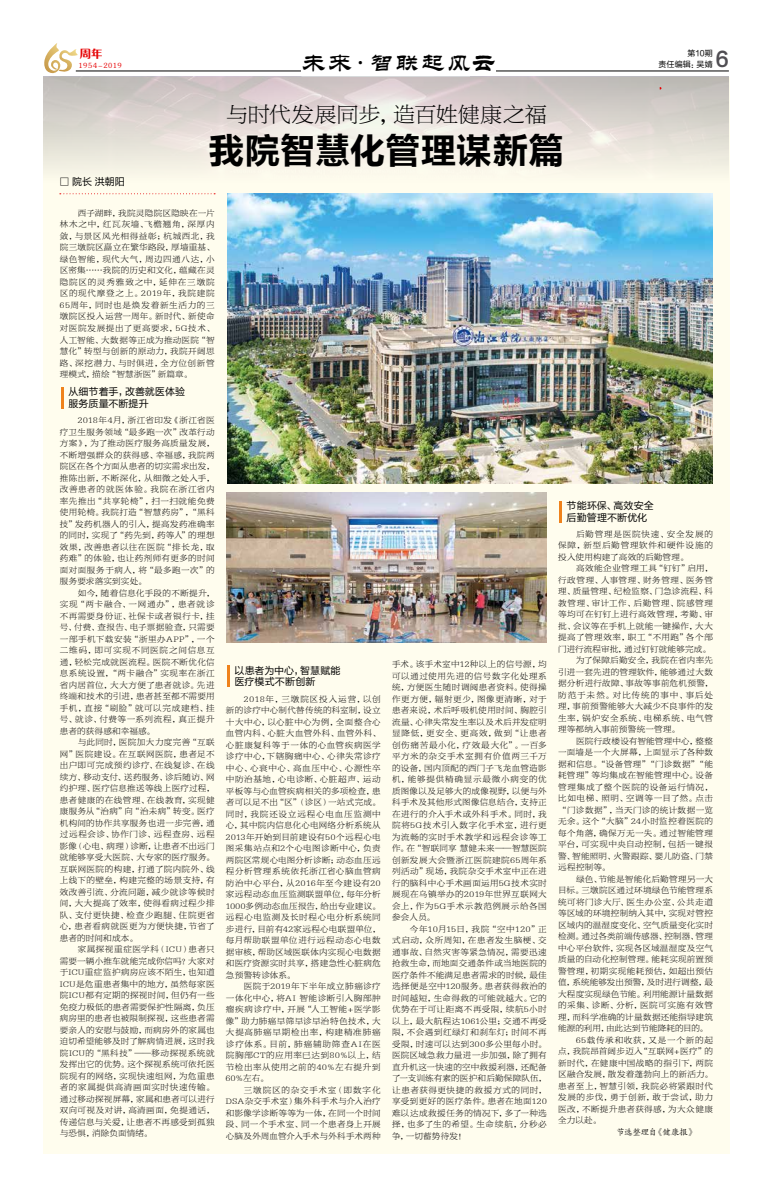
<style>
.page{position:relative;width:772px;height:1197px;background:#fff}
.page>*{position:absolute;margin:0;border:0;box-sizing:border-box;transform-origin:0 0}
.t1{font:36px "FZLTCHK ZJRB GBK1 0";letter-spacing:-.015em;color:#000}
.t2{font:24px "FZL2 K GBK1 0";letter-spacing:.08em;color:#000}
.t3{font:22px "FZBYSK ZJRB GBK1 0";color:#000}
.t4{font:20px "FZLTCHK ZJRB GBK1 0";color:#504e53}
.t5{font:12px "FZCHYK GBK1 0";color:#e60003}
.t6{font:10px/11.5px "FZLTHK ZJRB GBK1 0";letter-spacing:.005em;color:#000}
.t7{font:8.5px/11.5px "FZBYSK ZJRB GBK1 0";letter-spacing:.05em;color:#000;text-align:justify}
.t8{font:8.5px "FZBYSK ZJRB GBK1 0";letter-spacing:.03em;color:#000}
.t9{font:8.5px "FZBYSK ZJRB GBK1 0";letter-spacing:.085em;color:#000}
.t10{font:8.5px "FZBYSK ZJRB GBK1 0";letter-spacing:.02em;color:#000}
.t11{font:8.5px "FZBYSK ZJRB GBK1 0";letter-spacing:.07em;color:#000}
.t12{font:8.5px "FZBYSK ZJRB GBK1 0";letter-spacing:.08em;color:#000}
.t13{font:8.5px "FZBYSK ZJRB GBK1 0";letter-spacing:.015em;color:#000}
.t14{font:8.5px "FZBYSK ZJRB GBK1 0";letter-spacing:.005em;color:#000}
.t15{font:8.5px "FZBYSK ZJRB GBK1 0";letter-spacing:.075em;color:#000}
.t16{font:8.5px "FZBYSK ZJRB GBK1 0";letter-spacing:.12em;color:#000}
.t17{font:8.5px "FZBYSK ZJRB GBK1 0";letter-spacing:.09em;color:#000}
.t18{font:8.5px "FZKTK GBK1 0";letter-spacing:-.025em;color:#000}
.t19{font:8px/11px "FZLTHK ZJRB GBK1 0";letter-spacing:.02em;color:#000;text-align:right}
.t20{font:7px "FZXKK GBK1 0";letter-spacing:.085em;color:#e60003}
</style>
<div class="page">
<div style="left:43px;top:77px;width:686px;height:1077px;background:#fffdee"></div>
<hr style="left:301px;top:74px;width:169px;height:3px;background:#d8dbdc">
<hr style="left:76px;top:71px;width:653px;height:1px;background:#000">
<div style="left:301px;top:51px;width:194px;height:24px;background:#fff"></div>
<svg style="left:44px;top:43px;width:34px;height:30px"></svg>
<img style="left:228px;top:194px;width:485px;height:290px">
<img style="left:227px;top:492px;width:319px;height:150px">
<svg style="left:60px;top:193px;width:155px;height:1px"></svg>
<hr style="left:61px;top:387px;width:3px;height:21px;background:#ef821c">
<hr style="left:227px;top:665px;width:3px;height:22px;background:#ef821c">
<hr style="left:558px;top:501px;width:3px;height:21px;background:#ef821c">
<h3 class="t5" style="left:79px;top:47px;width:25px">周年</h3>
<p class="t20" style="left:79px;top:62px;width:45px">1954-2019</p>
<h2 class="t2" style="left:301px;top:50px;width:195px">未来·智联起风云</h2>
<h3 class="t4" style="left:716px;top:48px;width:15px">6</h3>
<h3 class="t3" style="left:226px;top:103px;width:323px">与时代发展同步，造百姓健康之福</h3>
<h1 class="t1" style="left:208px;top:131px;width:357px">我院智慧化管理谋新篇</h1>
<p class="t19" style="left:658px;top:48px;width:56px">第10期<br>责任编辑：吴婧</p>
<p class="t6" style="left:59px;top:176px;width:67px">□ 院长 洪朝阳</p>
<p class="t7" style="left:60px;top:207px;width:156px;text-indent:18px">西子湖畔，我院灵隐院区隐映在一片林木之中，红瓦灰墙、飞檐翘角，深厚内敛，与景区风光相得益彰；杭城西北，我院三墩院区矗立在繁华路段，厚墙重基、绿色智能，现代大气，周边四通八达，小区密集……我院的历史和文化，蕴藏在灵隐院区的灵秀雅致之中，延伸在三墩院区的现代摩登之上。2019年，我院建院65周年，同时也是焕发着新生活力的三墩院区投入运营一周年。新时代、新使命对医院发展提出了更高要求，5G技术、人工智能、大数据等正成为推动医院“智慧化”转型与创新的原动力，我院开阔思路、深挖潜力、与时俱进，全方位创新管理模式，描绘“智慧浙医”新篇章。</p>
<p class="t6" style="left:68px;top:386px;width:118px">从细节着手，改善就医体验服务质量不断提升</p>
<p class="t7" style="left:60px;top:414px;width:156px;text-indent:18px">2018年4月，浙江省印发《浙江省医疗卫生服务领域“最多跑一次”改革行动方案》，为了推动医疗服务高质量发展，不断增强群众的获得感、幸福感，我院两院区在各个方面从患者的切实需求出发，推陈出新，不断深化，从细微之处入手，改善患者的就医体验。我院在浙江省内率先推出“共享轮椅”，扫一扫就能免费使用轮椅。我院打造“智慧药房”，“黑科技”发药机器人的引入，提高发药准确率的同时，实现了“药先到，药等人”的理想效果，改善患者以往在医院“排长龙，取药难”的体验，也让药剂师有更多的时间面对面服务于病人，将“最多跑一次”的服务要求落实到实处。</p>
<p class="t7" style="left:60px;top:587px;width:156px;text-indent:18px">如今，随着信息化手段的不断提升，实现“两卡融合、一网通办”，患者就诊不再需要身份证、社保卡或者银行卡，挂号、付费、查报告、电子票据验查，只需要一部手机下载安装“浙里办APP”，一个二维码，即可实现不同医院之间信息互通，轻松完成就医流程。医院不断优化信息系统设置，“两卡融合”实现率在浙江省内居首位，大大方便了患者就诊。先进终端和技术的引进，患者甚至都不需要用手机，直接“刷脸”就可以完成建档、挂号、就诊、付费等一系列流程，真正提升患者的获得感和幸福感。</p>
<p class="t7" style="left:60px;top:736px;width:156px;text-indent:18px">与此同时，医院加大力度完善“互联网”医院建设。在互联网医院，患者足不出户即可完成预约诊疗、在线复诊、在线续方、移动支付、送药服务、诊后随访、网约护理、医疗信息推送等线上医疗过程，患者健康的在线管理、在线教育，实现健康服务从“治病”向“治未病”转变。医疗机构间的协作共享服务也进一步完善，通过远程会诊、协作门诊、远程查房、远程影像（心电、病理）诊断，让患者不出远门就能够享受大医院、大专家的医疗服务。互联网医院的构建，打通了院内院外、线上线下的壁垒，构建完整的场景支持，有效改善引流、分流问题，减少就诊等候时间，大大提高了效率，使得看病过程少排队、支付更快捷、检查少跑腿、住院更省心，患者看病就医更为方便快捷，节省了患者的时间和成本。</p>
<p class="t7" style="left:60px;top:943px;width:156px;text-indent:18px">家属探视重症医学科（ICU）患者只需要一辆小推车就能完成你信吗？大家对于ICU重症监护病房应该不陌生，也知道ICU是危重患者集中的地方，虽然每家医院ICU都有定期的探视时间，但仍有一些免疫力极低的患者需要保护性隔离，负压病房里的患者也被限制探视，这些患者需要亲人的安慰与鼓励，而病房外的家属也迫切希望能够及时了解病情进展，这时我院ICU的“黑科技”——移动探视系统就发挥出它的优势。这个探视系统可依托医院现有的网络，实现快速组网，为危重患者的家属提供高清画面实时快速传输。通过移动探视屏幕，家属和患者可以进行双向可视及对讲，高清画面，免提通话，传递信息与关爱，让患者不再感受到孤独与恐惧，消除负面情绪。</p>
<p class="t6" style="left:234px;top:665px;width:108px">以患者为中心，智慧赋能医疗模式不断创新</p>
<p class="t7" style="left:226px;top:693px;width:156px;text-indent:18px">2018年，三墩院区投入运营，以创新的诊疗中心制代替传统的科室制，设立十大中心，以心脏中心为例，全面整合心血管内科、心脏大血管外科、血管外科、心脏康复科等于一体的心血管疾病医学诊疗中心，下辖胸痛中心、心律失常诊疗中心、心衰中心、高血压中心、心源性卒中防治基地，心电诊断、心脏超声、运动平板等与心血管疾病相关的多项检查，患者可以足不出“区”（诊区）一站式完成。同时，我院还设立远程心电血压监测中心，其中院内信息化心电网络分析系统从2013年开始到目前建设有50个远程心电图采集站点和2个心电图诊断中心，负责两院区常规心电图分析诊断；动态血压远程分析管理系统依托浙江省心脑血管病防治中心平台，从2016年至今建设有20家远程动态血压监测联盟单位，每年分析1000多例动态血压报告，给出专业建议。远程心电监测及长时程心电分析系统同步进行，目前有42家远程心电联盟单位，每月帮助联盟单位进行远程动态心电数据审核，帮助区域医联体内实现心电数据和医疗资源实时共享，搭建急性心脏病危急预警转诊体系。</p>
<p class="t7" style="left:226px;top:980px;width:156px;text-indent:18px">医院于2019年下半年成立肺癌诊疗一体化中心，将AI 智能诊断引入胸部肿瘤疾病诊疗中，开展“人工智能+医学影像”助力肺癌早筛早诊早治特色技术，大大提高肺癌早期检出率，构建精准肺癌诊疗体系。目前，肺癌辅助筛查AI在医院胸部CT的应用率已达到80%以上，结节检出率从使用之前的40%左右提升到60%左右。</p>
<p class="t7" style="left:226px;top:1084px;width:156px;text-indent:18px">三墩院区的杂交手术室（即数字化DSA杂交手术室）集外科手术与介入治疗和影像学诊断等等为一体，在同一个时间段、同一个手术室、同一个患者身上开展心脑及外周血管介入手术与外科手术两种</p>
<p class="t7" style="left:392px;top:659px;width:156px">手术。该手术室中12种以上的信号源，均可以通过使用先进的信号数字化处理系统，方便医生随时调阅患者资料。使得操作更方便，辐射更少，图像更清晰，对于患者来说，术后呼吸机使用时间、胸腔引流量、心律失常发生率以及术后并发症明显降低，更安全、更高效，做到“让患者创伤痛苦最小化，疗效最大化”。一百多平方米的杂交手术室拥有价值两三千万的设备，国内顶配的西门子飞龙血管造影机，能够提供精确显示最微小病变的优质图像以及足够大的成像视野，以便与外科手术及其他形式图像信息结合，支持正在进行的介入手术或外科手术。同时，我院将5G技术引入数字化手术室，进行更为流畅的实时手术教学和远程会诊等工作。在“智联同享 慧健未来——智慧医院创新发展大会暨浙江医院建院65周年系列活动”现场，我院杂交手术室中正在进行的脑科中心手术画面运用5G技术实时展现在乌镇举办的2019年世界互联网大会上，作为5G手术示教范例展示给各国参会人员。</p>
<p class="t7" style="left:392px;top:923px;width:156px;text-indent:18px">今年10月15日，我院“空中120”正式启动，众所周知，在患者发生脑梗、交通事故、自然灾害等紧急情况，需要迅速抢救生命，而地面交通条件或当地医院的医疗条件不能满足患者需求的时候，最佳选择便是空中120服务。患者获得救治的时间越短，生命得救的可能就越大。它的优势在于可让距离不再受限，续航5小时以上，最大航程达1061公里；交通不再受限，不会遇到红绿灯和刹车灯；时间不再受限，时速可以达到300多公里每小时。医院区域急救力量进一步加强，除了拥有直升机这一快速的空中救援利器，还配备了一支训练有素的医护和后勤保障队伍，让患者获得更快捷的救援方式的同时，享受到更好的医疗条件。患者在地面120难以达成救援任务的情况下，多了一种选择，也多了生的希望。生命续航，分秒必争，一切蓄势待发！</p>
<p class="t6" style="left:566px;top:500px;width:89px">节能环保、高效安全后勤管理不断优化</p>
<p class="t7" style="left:558px;top:528px;width:156px;text-indent:18px">后勤管理是医院快速、安全发展的保障，新型后勤管理软件和硬件设施的投入使用构建了高效的后勤管理。</p>
<p class="t7" style="left:576px;top:563px;width:138px">高效能企业管理工具“钉钉”启用，</p>
<p class="t12" style="left:558px;top:575px;width:156px">行政管理、人事管理、财务管理、医务管</p>
<p class="t7" style="left:558px;top:586px;width:156px">理、质量管理、纪检监察、门急诊流程、科</p>
<p class="t9" style="left:558px;top:598px;width:156px">教管理、审计工作、后勤管理、院感管理</p>
<p class="t7" style="left:558px;top:609px;width:156px">等均可在钉钉上进行高效管理，考勤、审</p>
<p class="t7" style="left:558px;top:620px;width:156px">批、会议等在手机上就能一键操作，大大</p>
<p class="t11" style="left:558px;top:633px;width:156px">提高了管理效率，职工“不用跑”各个部</p>
<p class="t13" style="left:558px;top:644px;width:154px">门进行流程审批，通过钉钉就能够完成。</p>
<p class="t7" style="left:576px;top:655px;width:138px">为了保障后勤安全，我院在省内率先</p>
<p class="t7" style="left:558px;top:666px;width:156px">引进一套先进的管理软件，能够通过大数</p>
<p class="t7" style="left:558px;top:678px;width:156px">据分析进行故障、事故等事前危机预警，</p>
<p class="t16" style="left:558px;top:690px;width:156px">防范于未然。对比传统的事中、事后处</p>
<p class="t7" style="left:558px;top:701px;width:156px">理，事前预警能够大大减少不良事件的发</p>
<p class="t9" style="left:558px;top:713px;width:156px">生率，锅炉安全系统、电梯系统、电气管</p>
<p class="t7" style="left:558px;top:724px;width:123px">理等都纳入事前预警统一管理。</p>
<p class="t7" style="left:576px;top:735px;width:138px">医院行政楼设有智能管理中心，整整</p>
<p class="t7" style="left:558px;top:747px;width:156px">一面墙是一个大屏幕，上面显示了各种数</p>
<p class="t7" style="left:558px;top:758px;width:156px">据和信息。“设备管理”“门诊数据”“能</p>
<p class="t7" style="left:558px;top:770px;width:156px">耗管理”等均集成在智能管理中心。设备</p>
<p class="t12" style="left:558px;top:782px;width:156px">管理集成了整个医院的设备运行情况，</p>
<p class="t11" style="left:558px;top:794px;width:156px">比如电梯、照明、空调等一目了然。点击</p>
<p class="t7" style="left:558px;top:804px;width:156px">“门诊数据”，当天门诊的统计数据一览</p>
<p class="t7" style="left:558px;top:816px;width:156px">无余。这个“大脑”24小时监控着医院的</p>
<p class="t7" style="left:558px;top:827px;width:156px">每个角落，确保万无一失。通过智能管理</p>
<p class="t7" style="left:558px;top:839px;width:156px">平台，可实现中央自动控制，包括一键报</p>
<p class="t7" style="left:558px;top:850px;width:156px">警、智能照明、火警跟踪、婴儿防盗、门禁</p>
<p class="t7" style="left:558px;top:862px;width:54px">远程控制等。</p>
<p class="t7" style="left:576px;top:873px;width:138px">绿色、节能是智能化后勤管理另一大</p>
<p class="t8" style="left:558px;top:886px;width:156px">目标。三墩院区通过环境绿色节能管理系</p>
<p class="t7" style="left:558px;top:896px;width:156px">统可将门诊大厅、医生办公室、公共走道</p>
<p class="t7" style="left:558px;top:908px;width:156px">等区域的环境控制纳入其中，实现对管控</p>
<p class="t8" style="left:558px;top:920px;width:156px">区域内的温湿度变化、空气质量变化实时</p>
<p class="t10" style="left:558px;top:932px;width:156px">检测。通过各类前端传感器、控制器、管理</p>
<p class="t8" style="left:558px;top:943px;width:156px">中心平台软件，实现各区域温湿度及空气</p>
<p class="t7" style="left:558px;top:954px;width:156px">质量的自动化控制管理。能耗实现前置预</p>
<p class="t7" style="left:558px;top:965px;width:156px">警管理，初期实现能耗预估，如超出预估</p>
<p class="t10" style="left:558px;top:978px;width:156px">值，系统能够发出预警，及时进行调整，最</p>
<p class="t8" style="left:558px;top:989px;width:156px">大程度实现绿色节能。利用能源计量数据</p>
<p class="t9" style="left:558px;top:1001px;width:156px">的采集、诊断、分析，医院可实施有效管</p>
<p class="t7" style="left:558px;top:1011px;width:156px">理，而科学准确的计量数据还能指导建筑</p>
<p class="t14" style="left:558px;top:1024px;width:151px">能源的利用，由此达到节能降耗的目的。</p>
<p class="t17" style="left:576px;top:1035px;width:138px">65载传承和收获，又是一个新的起</p>
<p class="t7" style="left:558px;top:1046px;width:156px">点，我院昂首阔步迈入“互联网+医疗”的</p>
<p class="t7" style="left:558px;top:1057px;width:156px">新时代，在健康中国战略的指引下，两院</p>
<p class="t7" style="left:558px;top:1069px;width:156px">区融合发展，散发着蓬勃向上的新活力。</p>
<p class="t7" style="left:558px;top:1080px;width:156px">患者至上，智慧引领，我院必将紧跟时代</p>
<p class="t15" style="left:558px;top:1093px;width:156px">发展的步伐，勇于创新，敢于尝试，助力</p>
<p class="t7" style="left:558px;top:1103px;width:156px">医改，不断提升患者获得感，为大众健康</p>
<p class="t7" style="left:558px;top:1115px;width:45px">全力以赴。</p>
<p class="t18" style="left:616px;top:1127px;width:81px">节选整理自《健康报》</p>
</div>
